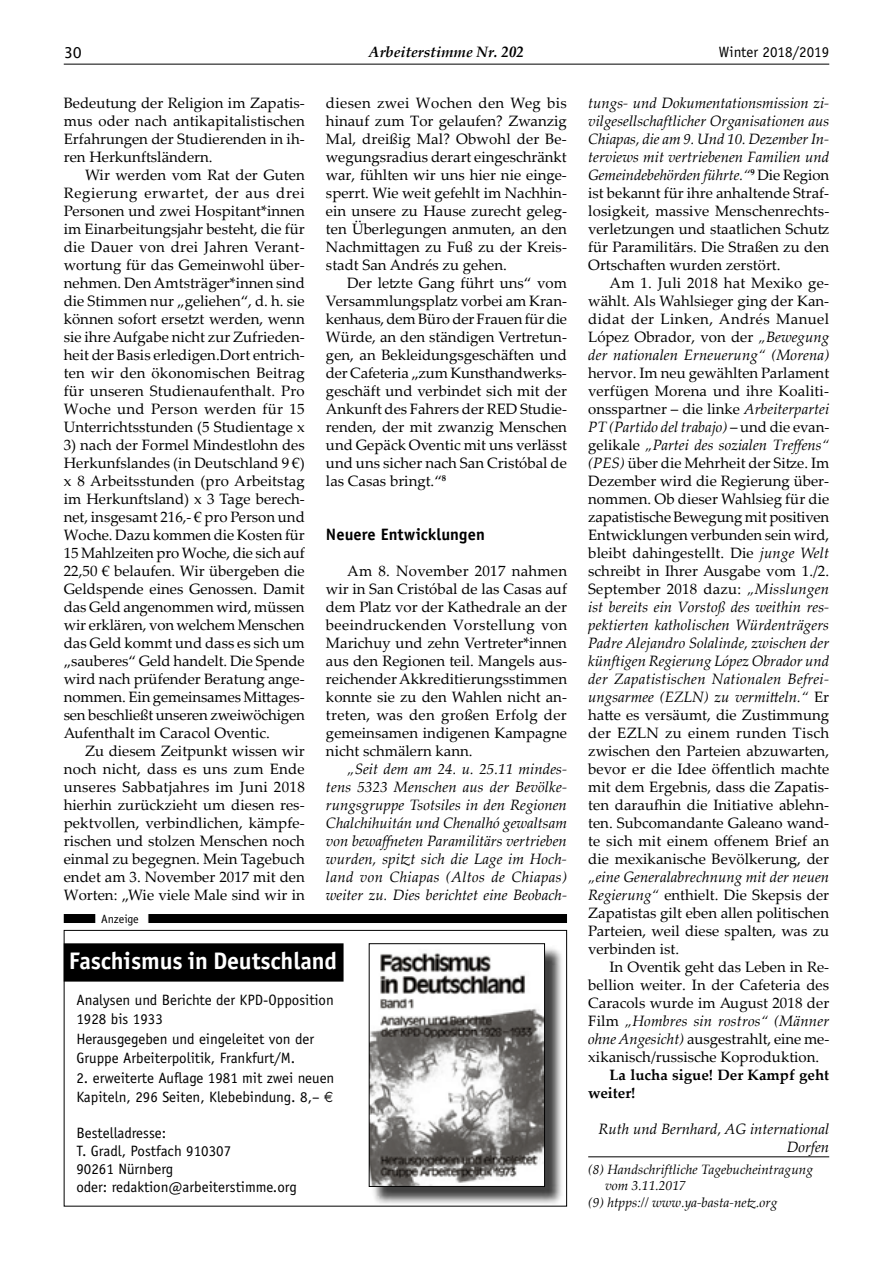
<style>
.page{position:relative;width:893px;height:1263px;background:#fff}
.page>*{position:absolute;margin:0;border:0;box-sizing:border-box;transform-origin:0 0}
.t1{font:700 24px "Officina Sans";letter-spacing:-.005em;color:#fff}
.t2{font:700 16.5px "Officina Sans";color:#000}
.t3{font:15px/18px "Palatino Linotype";color:#000;text-align:justify}
.t4{font:italic 15px/18px "Palatino Linotype";color:#000;text-align:justify}
.t5{font:15px/19.5px "Officina Sans";color:#000}
.t6{font:700 15px/18px "Palatino Linotype";color:#000}
.t7{font:italic 700 15px "Book Antiqua";color:#000}
.t8{font:15px "Lucida Console";color:#000}
.t9{font:italic 13.5px "Palatino Linotype";color:#000}
.t10{font:12px "Officina Sans";color:#000}
.s1{font-style:italic}
.s2{font-family:"Euro Sans"}
</style>
<div class="page">
<hr style="left:64px;top:64px;width:765px;height:1px;background:#000">
<div style="left:71px;top:951px;width:265px;height:23px;background:#000"></div>
<div style="left:64px;top:943px;width:280px;height:38px;border:15px solid #000"></div>
<div style="left:371px;top:945px;width:192px;height:260px;background:#000;opacity:.75"></div>
<img style="left:371px;top:945px;width:172px;height:240px">
<div style="left:369px;top:943px;width:176px;height:244px;border:1px solid #000"></div>
<div style="left:64px;top:930px;width:503px;height:276px;border:1px solid #000"></div>
<hr style="left:588px;top:1156px;width:241px;height:1px;background:#000">
<div style="left:64px;top:914px;width:503px;height:9px;background:#000"></div>
<div style="left:95px;top:913px;width:53px;height:13px;background:#fff"></div>
<p class="t8" style="left:64px;top:46px;width:20px">30</p>
<p class="t7" style="left:369px;top:41px;width:157px">Arbeiterstimme Nr. 202</p>
<p class="t5" style="left:719px;top:42px;width:112px">Winter 2018/2019</p>
<p class="t3" style="left:64px;top:93px;width:243px">Bedeutung der Religion im Zapatis&shy;mus oder nach antikapitalistischen Erfahrungen der Studierenden in ih&shy;ren Herkunftsländern.</p>
<p class="t3" style="left:64px;top:165px;width:243px;text-indent:21px">Wir werden vom Rat der Guten Regierung erwartet, der aus drei Personen und zwei Hospitant*innen im Einarbeitungsjahr besteht, die für die Dauer von drei Jahren Verant&shy;wortung für das Gemeinwohl über&shy;nehmen. Den Amtsträger*innen sind die Stimmen nur „geliehen“, d. h. sie können sofort ersetzt werden, wenn sie ihre Aufgabe nicht zur Zufrieden&shy;heit der Basis erledigen.Dort entrich&shy;ten wir den ökonomischen Beitrag für unseren Studienaufenthalt. Pro Woche und Person werden für 15<br>Unterrichtsstunden (5 Studientage x</p>
<p class="t3" style="left:64px;top:435px;width:243px">3) nach der Formel Mindestlohn des Herkunfslandes (in Deutschland 9 €) x 8 Arbeitsstunden (pro Arbeitstag im Herkunftsland) x 3 Tage berech&shy;net, insgesamt 216,- € pro Person und Woche. Dazu kommen die Kosten für 15 Mahlzeiten pro Woche, die sich auf 22,50 € belaufen. Wir übergeben die Geldspende eines Genossen. Damit das Geld angenommen wird, müssen wir erklären, von welchem Menschen das Geld kommt und dass es sich um „sauberes“ Geld handelt. Die Spende wird nach prüfender Beratung ange&shy;nommen. Ein gemeinsames Mittages&shy;sen beschließt unseren zweiwöchigen Aufenthalt im Caracol Oventic.</p>
<p class="t3" style="left:64px;top:741px;width:243px;text-indent:21px">Zu diesem Zeitpunkt wissen wir noch nicht, dass es uns zum Ende unseres Sabbatjahres im Juni 2018 hierhin zurückzieht um diesen res&shy;pektvollen, verbindlichen, kämpfe&shy;rischen und stolzen Menschen noch einmal zu begegnen. Mein Tagebuch endet am 3. November 2017 mit den Worten: „Wie viele Male sind wir in</p>
<p class="t3" style="left:326px;top:93px;width:243px">diesen zwei Wochen den Weg bis hinauf zum Tor gelaufen? Zwanzig Mal, dreißig Mal? Obwohl der Be&shy;wegungsradius derart eingeschränkt war, fühlten wir uns hier nie einge&shy;sperrt. Wie weit gefehlt im Nachhin&shy;ein unsere zu Hause zurecht geleg&shy;ten Überlegungen anmuten, an den Nachmittagen zu Fuß zu der Kreis&shy;stadt San Andrés zu gehen.</p>
<p class="t3" style="left:326px;top:273px;width:243px;text-indent:21px">Der letzte Gang führt uns“ vom Versammlungsplatz vorbei am Kran&shy;kenhaus, dem Büro der Frauen für die Würde, an den ständigen Vertretun&shy;gen, an Bekleidungsgeschäften und der Cafeteria „zum Kunsthandwerks&shy;geschäft und verbindet sich mit der Ankunft des Fahrers der RED Studie&shy;renden, der mit zwanzig Menschen und Gepäck Oventic mit uns verlässt und uns sicher nach San Cristóbal de las Casas bringt.“<sup>8</sup></p>
<p class="t2" style="left:326px;top:524px;width:160px">Neuere Entwicklungen</p>
<p class="t3" style="left:326px;top:561px;width:243px;text-indent:21px">Am 8. November 2017 nahmen wir in San Cristóbal de las Casas auf dem Platz vor der Kathedrale an der beeindruckenden Vorstellung von Marichuy und zehn Vertreter*innen aus den Regionen teil. Mangels aus&shy;reichender Akkreditierungsstimmen konnte sie zu den Wahlen nicht an&shy;treten, was den großen Erfolg der gemeinsamen indigenen Kampagne nicht schmälern kann.</p>
<p class="t4" style="left:326px;top:759px;width:243px;text-indent:21px">„Seit dem am 24. u. 25.11 mindes&shy;tens 5323 Menschen aus der Bevölke&shy;rungsgruppe Tsotsiles in den Regionen Chalchihuitán und Chenalhó gewaltsam von bewaffneten Paramilitärs vertrieben wurden, spitzt sich die Lage im Hoch&shy;land von Chiapas (Altos de Chiapas) weiter zu. Dies berichtet eine Beobach-</p>
<p class="t3" style="left:588px;top:93px;width:243px"><span class="s1">tungs- und Dokumentationsmission zi&shy;vilgesellschaftlicher Organisationen aus Chiapas, die am 9. Und 10. Dezember In&shy;terviews mit vertriebenen Familien und Gemeindebehörden führte.“</span><sup>9</sup> Die Region ist bekannt für ihre anhaltende Straf&shy;losigkeit, massive Menschenrechts&shy;verletzungen und staatlichen Schutz für Paramilitärs. Die Straßen zu den Ortschaften wurden zerstört.</p>
<p class="t3" style="left:588px;top:273px;width:243px;text-indent:21px">Am 1. Juli 2018 hat Mexiko ge&shy;wählt. Als Wahlsieger ging der Kan&shy;didat der Linken, Andrés Manuel López Obrador, von der <span class="s1">„Bewegung der nationalen Erneuerung“ (Morena)</span></p>
<p class="t3" style="left:588px;top:363px;width:243px">hervor. Im neu gewählten Parlament verfügen Morena und ihre Koaliti&shy;onsspartner – die linke <span class="s1">Arbeiterpartei PT (Partido del trabajo)</span> – und die evan&shy;gelikale <span class="s1">„Partei des sozialen Treffens“ (PES)</span> über die Mehrheit der Sitze. Im Dezember wird die Regierung über&shy;nommen. Ob dieser Wahlsieg für die zapatistische Bewegung mit positiven Entwicklungen verbunden sein wird, bleibt dahingestellt. Die <span class="s1">junge Welt </span>schreibt in Ihrer Ausgabe vom 1./2.<br>September 2018 dazu: <span class="s1">„Misslungen ist bereits ein Vorstoß des weithin res&shy;pektierten katholischen Würdenträgers Padre Alejandro Solalinde, zwischen der künftigen Regierung López Obrador und der Zapatistischen Nationalen Befrei&shy;ungsarmee (EZLN) zu vermitteln.“</span> Er hatte es versäumt, die Zustimmung der EZLN zu einem runden Tisch zwischen den Parteien abzuwarten, bevor er die Idee öffentlich machte mit dem Ergebnis, dass die Zapatis&shy;ten daraufhin die Initiative ablehn&shy;ten. Subcomandante Galeano wand&shy;te sich mit einem offenem Brief an die mexikanische Bevölkerung, der</p>
<p class="t3" style="left:588px;top:867px;width:243px"><span class="s1">„eine Generalabrechnung mit der neuen Regierung“</span> enthielt. Die Skepsis der Zapatistas gilt eben allen politischen Parteien, weil diese spalten, was zu verbinden ist.</p>
<p class="t3" style="left:588px;top:957px;width:243px;text-indent:21px">In Oventik geht das Leben in Re&shy;bellion weiter. In der Cafeteria des Caracols wurde im August 2018 der Film <span class="s1">„Hombres sin rostros“ (Männer ohne Angesicht)</span> ausgestrahlt, eine me&shy;xikanisch/russische Koproduktion.</p>
<p class="t6" style="left:588px;top:1065px;width:242px;text-indent:21px">La lucha sigue! Der Kampf geht weiter!</p>
<p class="t4" style="left:598px;top:1119px;width:232px;text-align:right">Ruth und Bernhard, AG international<br>Dorfen</p>
<p class="t10" style="left:101px;top:912px;width:39px">Anzeige</p>
<h1 class="t1" style="left:69px;top:946px;width:270px">Faschismus in Deutschland</h1>
<p class="t5" style="left:76px;top:990px;width:259px">Analysen und Berichte der KPD-Opposition 1928 bis 1933<br>Herausgegeben und eingeleitet von der Gruppe Arbeiterpolitik, Frankfurt/M.</p>
<p class="t5" style="left:76px;top:1068px;width:259px">2. erweiterte Auflage 1981 mit zwei neuen<br>Kapiteln, 296 Seiten, Klebebindung. 8,– <span class="s2">€</span></p>
<p class="t5" style="left:76px;top:1124px;width:222px;line-height:18px">Bestelladresse:<br>T. Gradl, Postfach 910307<br>90261 Nürnberg<br>oder: redaktion@arbeiterstimme.org</p>
<p class="t9" style="left:588px;top:1160px;width:226px">(8) Handschriftliche Tagebucheintragung</p>
<p class="t9" style="left:605px;top:1176px;width:82px">vom 3.11.2017</p>
<p class="t9" style="left:588px;top:1192px;width:191px">(9) htpps:// www.ya-basta-netz.org</p>
</div>
